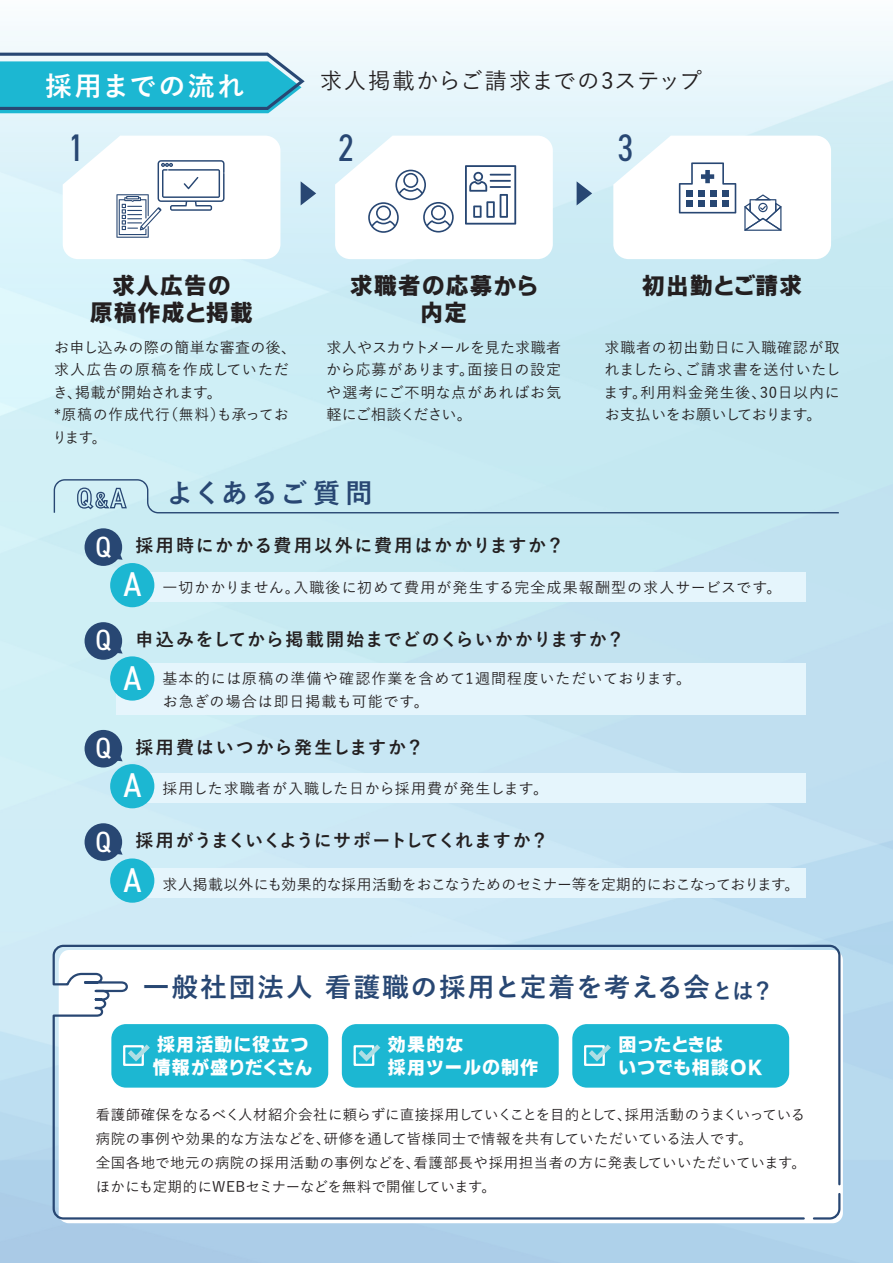
<style>
.page{position:relative;width:893px;height:1263px;background:#fff}
.page>*{position:absolute;margin:0;border:0;box-sizing:border-box;transform-origin:0 0}
.t1{font:condensed 38.4px "DIN2014";color:#284773}
.t2{font:condensed 34.5px "DIN2014";color:#fff;scale:1.1 1}
.t3{font:700 27px "Yu Go";letter-spacing:.09em;color:#284773}
.t4{font:700 27px "Yu Go";letter-spacing:.09em;color:#fff}
.t5{font:700 26.7px "Yu Go";letter-spacing:.07em;color:#284773}
.t6{font:22.5px/27px "Gen Ei Nu Gothic EB";letter-spacing:.065em;color:#231f20;text-align:center}
.t7{font:500 22.5px "Yu Go";letter-spacing:.045em;color:#231f20}
.t8{font:22.5px "Gen Ei Nu Gothic EB";letter-spacing:.035em;color:#231f20}
.t9{font:18px/22.5px "Gen Ei Nu Gothic EB";letter-spacing:.05em;color:#fff}
.t10{font:700 18px "Yu Go";letter-spacing:.07em;color:#231f20}
.t11{font:700 18px "Yu Go";letter-spacing:-.015em;color:#231f20}
.t12{font:700 18px "Yu Go";letter-spacing:.11em;color:#231f20}
.t13{font:700 18px "Yu Go";letter-spacing:.105em;color:#231f20}
.t14{font:18px/22.5px "Gen Ei Nu Gothic EB";color:#fff}
.t15{font:500 15px/22.5px "Yu Go";letter-spacing:.03em;color:#231f20;text-align:justify}
.t16{font:500 15px/22.5px "Yu Go";letter-spacing:.07em;color:#231f20}
.t17{font:500 15px "Yu Go";letter-spacing:-.005em;color:#231f20}
.t18{font:500 15px "Yu Go";letter-spacing:.055em;color:#231f20}
.t19{font:500 14.4px/24px "Yu Go";letter-spacing:.02em;color:#231f20}
.s1{font-family:"DIN2014";font-weight:400;font-stretch:condensed;font-size:29.25px;color:#fff}
.s2{font-size:22.05px}
</style>
<div class="page">
<img style="left:0;top:30px;width:893px;height:1233px">
<svg style="left:301px;top:181px;width:15px;height:24px"></svg>
<svg style="left:577px;top:181px;width:15px;height:24px"></svg>
<svg style="left:63px;top:136px;width:217px;height:123px"></svg>
<svg style="left:335px;top:136px;width:218px;height:123px"></svg>
<svg style="left:613px;top:136px;width:218px;height:123px"></svg>
<svg style="left:54px;top:479px;width:785px;height:34px;background:#c0e2ec"></svg>
<div style="left:85px;top:528px;width:37px;height:38px;background:#284773;border-radius:50%"></div>
<svg style="left:117px;top:553px;width:6px;height:7px"></svg>
<div style="left:143px;top:572px;width:663px;height:30px;background:#e5f5fc"></div>
<div style="left:110px;top:563px;width:44px;height:44px;background:#1cb7d2;border-radius:50%"></div>
<div style="left:85px;top:622px;width:37px;height:38px;background:#284773;border-radius:50%"></div>
<svg style="left:117px;top:647px;width:6px;height:7px"></svg>
<div style="left:117px;top:664px;width:689px;height:51px;background:#e5f5fc"></div>
<div style="left:110px;top:656px;width:44px;height:45px;background:#1cb7d2;border-radius:50%"></div>
<div style="left:85px;top:730px;width:37px;height:37px;background:#284773;border-radius:50%"></div>
<svg style="left:118px;top:755px;width:5px;height:6px"></svg>
<div style="left:143px;top:773px;width:663px;height:30px;background:#e5f5fc"></div>
<div style="left:110px;top:764px;width:44px;height:44px;background:#1cb7d2;border-radius:50%"></div>
<div style="left:85px;top:823px;width:37px;height:38px;background:#284773;border-radius:50%"></div>
<svg style="left:117px;top:848px;width:6px;height:7px"></svg>
<div style="left:143px;top:868px;width:663px;height:30px;background:#e5f5fc"></div>
<div style="left:110px;top:858px;width:44px;height:45px;background:#1cb7d2;border-radius:50%"></div>
<svg style="left:0;top:53px;width:305px;height:60px;background:#3bb5ce"></svg>
<svg style="left:51px;top:943px;width:791px;height:278px"></svg>
<div style="left:111px;top:1024px;width:217px;height:64px;background:#1cb7d2;border-radius:15px"></div>
<div style="left:123px;top:1045px;width:21px;height:21px;border:2px solid #fff"></div>
<svg style="left:123px;top:1044px;width:27px;height:21px"></svg>
<div style="left:342px;top:1024px;width:217px;height:64px;background:#1cb7d2;border-radius:15px"></div>
<div style="left:354px;top:1045px;width:20px;height:21px;border:2px solid #fff"></div>
<svg style="left:354px;top:1044px;width:27px;height:21px"></svg>
<div style="left:572px;top:1024px;width:217px;height:64px;background:#1cb7d2;border-radius:15px"></div>
<div style="left:584px;top:1045px;width:21px;height:21px;border:2px solid #fff"></div>
<svg style="left:584px;top:1044px;width:27px;height:21px"></svg>
<h3 class="t4" style="left:45px;top:71px;width:201px">採用までの流れ</h3>
<h3 class="t7" style="left:320px;top:60px;width:384px">求人掲載からご請求までの3ステップ</h3>
<h1 class="t1" style="left:68px;top:122px;width:17px">1</h1>
<h1 class="t1" style="left:338px;top:122px;width:17px">2</h1>
<h1 class="t1" style="left:617px;top:122px;width:17px">3</h1>
<h3 class="t6" style="left:90px;top:273px;width:164px">求人広告の<br>原稿作成と掲載</h3>
<p class="t15" style="left:53px;top:334px;width:245px;text-align:left">お申し込みの際の簡単な審査の後、求人広告の原稿を作成していただき、掲載が開始されます。<br>*原稿の作成代行（無料）も承っております。</p>
<h3 class="t6" style="left:350px;top:273px;width:190px">求職者の応募から内定</h3>
<p class="t15" style="left:326px;top:334px;width:236px">求人やスカウトメールを見た求職者から応募があります。面接日の設定や選考にご不明な点があればお気軽にご相談ください。</p>
<h3 class="t8" style="left:642px;top:273px;width:161px">初出勤とご請求</h3>
<p class="t15" style="left:603px;top:334px;width:239px">求職者の初出勤日に入職確認が取れましたら、ご請求書を送付いたします。利用料金発生後、30日以内にお支払いをお願いしております。</p>
<h3 class="t3" style="left:166px;top:478px;width:208px">よくあるご質問</h3>
<p class="t12" style="left:95px;top:535px;width:470px"><span class="s1">Q</span> 採用時にかかる費用以外に費用はかかりますか？</p>
<h2 class="t2" style="left:124px;top:561px;width:18px">A</h2>
<p class="t16" style="left:162px;top:574px;width:621px">一切かかりません。入職後に初めて費用が発生する完全成果報酬型の求人サービスです。</p>
<p class="t10" style="left:95px;top:629px;width:531px"><span class="s1">Q</span> 申込みをしてから掲載開始までどのくらいかかりますか？</p>
<h2 class="t2" style="left:124px;top:655px;width:18px">A</h2>
<p class="t16" style="left:162px;top:666px;width:530px">基本的には原稿の準備や確認作業を含めて1週間程度いただいております。お急ぎの場合は即日掲載も可能です。</p>
<p class="t13" style="left:95px;top:737px;width:330px"><span class="s1">Q</span> 採用費はいつから発生しますか？</p>
<h2 class="t2" style="left:124px;top:762px;width:18px">A</h2>
<p class="t18" style="left:162px;top:775px;width:387px">採用した求職者が入職した日から採用費が発生します。</p>
<p class="t11" style="left:95px;top:830px;width:454px"><span class="s1">Q</span> 採用がうまくいくようにサポートしてくれますか？</p>
<h2 class="t2" style="left:124px;top:857px;width:18px">A</h2>
<p class="t17" style="left:162px;top:870px;width:638px">求人掲載以外にも効果的な採用活動をおこなうためのセミナー等を定期的におこなっております。</p>
<h3 class="t5" style="left:143px;top:972px;width:632px">一般社団法人 看護職の採用と定着を考える会<span class="s2">とは？</span></h3>
<p class="t9" style="left:153px;top:1034px;width:161px">採用活動に役立つ情報が盛りだくさん</p>
<p class="t9" style="left:388px;top:1034px;width:152px">効果的な<br>採用ツールの制作</p>
<p class="t14" style="left:618px;top:1034px;width:146px">困ったときは<br>いつでも相談OK</p>
<p class="t19" style="left:96px;top:1100px;width:711px">看護師確保をなるべく人材紹介会社に頼らずに直接採用していくことを目的として、採用活動のうまくいっている病院の事例や効果的な方法などを、研修を通して皆様同士で情報を共有していただいている法人です。<br>全国各地で地元の病院の採用活動の事例などを、看護部長や採用担当者の方に発表していいただいています。ほかにも定期的にWEBセミナーなどを無料で開催しています。</p>
</div>
